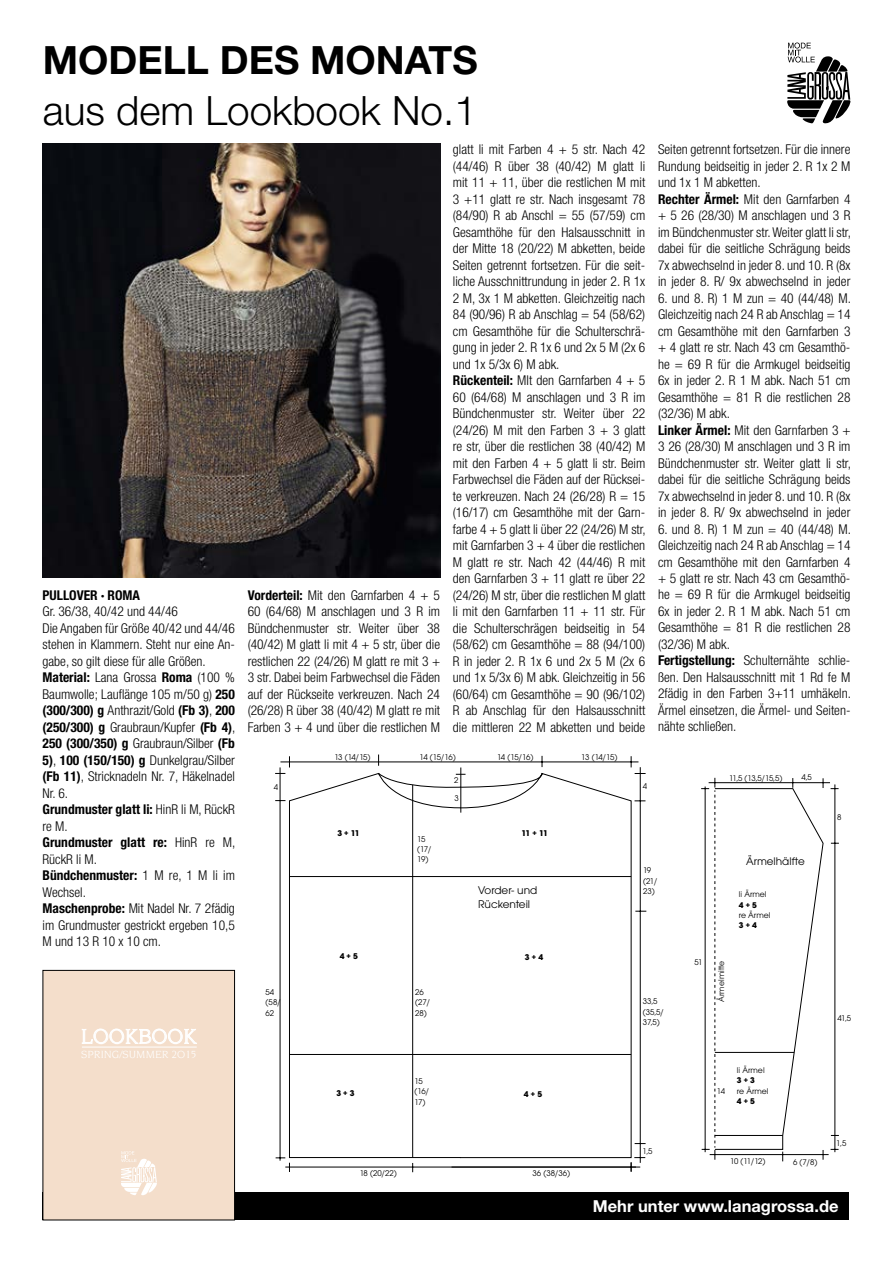
<style>
.page{position:relative;width:893px;height:1263px;background:#fff}
.page>*{position:absolute;margin:0;border:0;box-sizing:border-box;transform-origin:0 0}
.t1{font:300 40.5px "Helvetica Neue LT";color:#000}
.t2{font:700 39px "Helvetica Neue LT";color:#000}
.t3{font:700 16.5px "Helvetica Neue LT";color:#fff}
.t4{font:300 condensed 13.5px/16.5px "Helvetica Neue LT Std";color:#000}
.t5{font:700 condensed 13.5px "Helvetica Neue LT Std";color:#000}
.t6{font:11.55px/14px "Avant Gard EF";color:#000}
.t7{font:11.25px "Novarese LT";color:#fff}
.t8{font:8.7px/10.5px "Avant Gard EF";color:#000}
.t9{font:700 8.7px "Avant Gard EF";color:#000}
.s1{font-weight:700}
</style>
<div class="page">
<svg style="left:787px;top:43px;width:64px;height:80px"></svg>
<div style="left:43px;top:1192px;width:806px;height:28px;background:#000"></div>
<div style="left:43px;top:970px;width:192px;height:250px;background:#f4decb"></div>
<svg style="left:82px;top:1029px;width:115px;height:15px"></svg>
<hr style="left:82px;top:1047px;width:115px;height:1px;background:#fff">
<svg style="left:121px;top:1151px;width:36px;height:44px"></svg>
<div style="left:43px;top:970px;width:192px;height:250px;border:1px solid #000"></div>
<img style="left:43px;top:144px;width:397px;height:433px">
<svg style="left:460px;top:772px;width:172px;height:386px"></svg>
<hr style="left:280px;top:762px;width:358px;height:1px;background:#000">
<hr style="left:640px;top:767px;width:1px;height:396px;background:#000">
<hr style="left:280px;top:767px;width:1px;height:394px;background:#000">
<svg style="left:289px;top:773px;width:172px;height:385px"></svg>
<svg style="left:378px;top:754px;width:1px;height:12px"></svg>
<hr style="left:412px;top:785px;width:1px;height:372px;background:#000">
<hr style="left:285px;top:1167px;width:351px;height:1px;background:#000">
<svg style="left:276px;top:1157px;width:14px;height:15px"></svg>
<svg style="left:631px;top:1157px;width:14px;height:15px"></svg>
<hr style="left:289px;top:1054px;width:342px;height:1px;background:#000">
<hr style="left:289px;top:876px;width:342px;height:1px;background:#000">
<hr style="left:461px;top:767px;width:1px;height:46px;background:#000">
<hr style="left:710px;top:1154px;width:119px;height:1px;background:#000">
<hr style="left:835px;top:784px;width:1px;height:368px;background:#000">
<hr style="left:709px;top:782px;width:121px;height:1px;background:#000">
<svg style="left:701px;top:778px;width:123px;height:383px"></svg>
<hr style="left:715px;top:1052px;width:79px;height:1px;background:#000">
<h2 class="t2" style="left:43px;top:36px;width:436px">MODELL DES MONATS</h2>
<h1 class="t1" style="left:43px;top:86px;width:435px">aus dem Lookbook No.1</h1>
<p class="t5" style="left:43px;top:587px;width:99px">PULLOVER · ROMA</p>
<p class="t4" style="left:43px;top:603px;width:194px">Gr. 36/38, 40/42 und 44/46<br>Die Angaben für Größe 40/42 und 44/46 stehen in Klammern. Steht nur eine An&shy;gabe, so gilt diese für alle Größen.<br><span class="s1">Material:</span> Lana Grossa <span class="s1">Roma</span> (100 %<br>Baumwolle; Lauflänge 105 m/50 g) <span class="s1">250 (300/300) g</span> Anthrazit/Gold <span class="s1">(Fb 3)</span>, <span class="s1">200 (250/300) g</span> Graubraun/Kupfer <span class="s1">(Fb 4)</span>,<br><span class="s1">250 (300/350) g</span> Graubraun/Silber <span class="s1">(Fb<br>5)</span>, <span class="s1">100 (150/150) g</span> Dunkelgrau/Silber <span class="s1">(Fb 11)</span>, Stricknadeln Nr. 7, Häkelnadel<br>Nr. 6.<br><span class="s1">Grundmuster glatt li:</span> HinR li M, RückR re M.<br><span class="s1">Grundmuster glatt re:</span> HinR re M,<br>RückR li M.<br><span class="s1">Bündchenmuster:</span> 1 M re, 1 M li im<br>Wechsel.<br><span class="s1">Maschenprobe:</span> Mit Nadel Nr. 7 2fädig im Grundmuster gestrickt ergeben 10,5<br>M und 13 R 10 x 10 cm.</p>
<p class="t7" style="left:81px;top:1048px;width:117px">SPRING/SUMMER 2O15</p>
<p class="t4" style="left:248px;top:587px;width:194px;text-align:justify"><span class="s1">Vorderteil:</span> Mit den Garnfarben 4 + 5<br>60 (64/68) M anschlagen und 3 R im Bündchenmuster str. Weiter über 38 (40/42) M glatt li mit 4 + 5 str, über die restlichen 22 (24/26) M glatt re mit 3 + 3 str. Dabei beim Farbwechsel die Fäden auf der Rückseite verkreuzen. Nach 24 (26/28) R über 38 (40/42) M glatt re mit Farben 3 + 4 und über die restlichen M</p>
<p class="t4" style="left:453px;top:141px;width:194px">glatt li mit Farben 4 + 5 str. Nach 42 (44/46) R über 38 (40/42) M glatt li mit 11 + 11, über die restlichen M mit 3 +11 glatt re str. Nach insgesamt 78 (84/90) R ab Anschl = 55 (57/59) cm Gesamthöhe für den Halsausschnitt in der Mitte 18 (20/22) M abketten, beide Seiten getrennt fortsetzen. Für die seit&shy;liche Ausschnittrundung in jeder 2. R 1x 2 M, 3x 1 M abketten. Gleichzeitig nach 84 (90/96) R ab Anschlag = 54 (58/62) cm Gesamthöhe für die Schulterschrä&shy;gung in jeder 2. R 1x 6 und 2x 5 M (2x 6 und 1x 5/3x 6) M abk.<br><span class="s1">Rückenteil:</span> MIt den Garnfarben 4 + 5<br>60 (64/68) M anschlagen und 3 R im Bündchenmuster str. Weiter über 22 (24/26) M mit den Farben 3 + 3 glatt re str, über die restlichen 38 (40/42) M mit den Farben 4 + 5 glatt li str. Beim Farbwechsel die Fäden auf der Rücksei&shy;te verkreuzen. Nach 24 (26/28) R = 15 (16/17) cm Gesamthöhe mit der Garn&shy;farbe 4 + 5 glatt li über 22 (24/26) M str, mit Garnfarben 3 + 4 über die restlichen M glatt re str. Nach 42 (44/46) R mit den Garnfarben 3 + 11 glatt re über 22 (24/26) M str, über die restlichen M glatt li mit den Garnfarben 11 + 11 str. Für die Schulterschrägen beidseitig in 54 (58/62) cm Gesamthöhe = 88 (94/100)<br>R in jeder 2. R 1x 6 und 2x 5 M (2x 6 und 1x 5/3x 6) M abk. Gleichzeitig in 56 (60/64) cm Gesamthöhe = 90 (96/102)<br>R ab Anschlag für den Halsausschnitt die mittleren 22 M abketten und beide</p>
<p class="t4" style="left:658px;top:141px;width:194px">Seiten getrennt fortsetzen. Für die innere Rundung beidseitig in jeder 2. R 1x 2 M und 1x 1 M abketten.<br><span class="s1">Rechter Ärmel:</span> Mit den Garnfarben 4 + 5 26 (28/30) M anschlagen und 3 R im Bündchenmuster str. Weiter glatt li str, dabei für die seitliche Schrägung beids 7x abwechselnd in jeder 8. und 10. R (8x in jeder 8. R/ 9x abwechselnd in jeder</p>
<p class="t4" style="left:658px;top:289px;width:194px">6. und 8. R) 1 M zun = 40 (44/48) M.<br>Gleichzeitig nach 24 R ab Anschlag = 14 cm Gesamthöhe mit den Garnfarben 3 + 4 glatt re str. Nach 43 cm Gesamthö&shy;he = 69 R für die Armkugel beidseitig 6x in jeder 2. R 1 M abk. Nach 51 cm Gesamthöhe = 81 R die restlichen 28 (32/36) M abk.<br><span class="s1">Linker Ärmel:</span> Mit den Garnfarben 3 + 3 26 (28/30) M anschlagen und 3 R im Bündchenmuster str. Weiter glatt li str, dabei für die seitliche Schrägung beids 7x abwechselnd in jeder 8. und 10. R (8x in jeder 8. R/ 9x abwechselnd in jeder</p>
<p class="t4" style="left:658px;top:520px;width:194px">6. und 8. R) 1 M zun = 40 (44/48) M.<br>Gleichzeitig nach 24 R ab Anschlag = 14 cm Gesamthöhe mit den Garnfarben 4 + 5 glatt re str. Nach 43 cm Gesamthö&shy;he = 69 R für die Armkugel beidseitig<br>6x in jeder 2. R 1 M abk. Nach 51 cm<br>Gesamthöhe = 81 R die restlichen 28 (32/36) M abk.<br><span class="s1">Fertigstellung:</span> Schulternähte schlie&shy;ßen. Den Halsausschnitt mit 1 Rd fe M<br>2fädig in den Farben 3+11 umhäkeln.<br>Ärmel einsetzen, die Ärmel- und Seiten&shy;nähte schließen.</p>
<p class="t8" style="left:274px;top:781px;width:6px">4</p>
<p class="t8" style="left:266px;top:987px;width:17px">54 (58/<br>62</p>
<p class="t8" style="left:334px;top:752px;width:38px">13 (14/15)</p>
<p class="t8" style="left:420px;top:752px;width:38px">14 (15/16)</p>
<p class="t8" style="left:454px;top:775px;width:6px">2</p>
<p class="t8" style="left:454px;top:792px;width:6px">3</p>
<p class="t8" style="left:497px;top:752px;width:38px">14 (15/16)</p>
<p class="t8" style="left:581px;top:752px;width:38px">13 (14/15)</p>
<p class="t9" style="left:337px;top:828px;width:24px">3 + 11</p>
<p class="t9" style="left:522px;top:828px;width:28px">11 + 11</p>
<p class="t8" style="left:417px;top:833px;width:16px">15 (17/<br>19)</p>
<p class="t6" style="left:478px;top:883px;width:61px">Vorder- und<br>Rückenteil</p>
<p class="t9" style="left:340px;top:951px;width:20px">4 + 5</p>
<p class="t9" style="left:525px;top:951px;width:20px">3 + 4</p>
<p class="t8" style="left:415px;top:987px;width:17px">26 (27/<br>28)</p>
<p class="t8" style="left:415px;top:1076px;width:16px">15 (16/<br>17)</p>
<p class="t9" style="left:336px;top:1088px;width:20px">3 + 3</p>
<p class="t9" style="left:524px;top:1088px;width:20px">4 + 5</p>
<p class="t8" style="left:643px;top:781px;width:6px">4</p>
<p class="t8" style="left:643px;top:865px;width:16px">19 (21/<br>23)</p>
<p class="t8" style="left:643px;top:996px;width:23px">33,5 (35,5/<br>37,5)</p>
<p class="t8" style="left:729px;top:772px;width:55px">11,5 (13,5/15,5)</p>
<p class="t8" style="left:801px;top:772px;width:12px">4,5</p>
<p class="t8" style="left:694px;top:957px;width:10px">51</p>
<p class="t8" style="left:716px;top:1002px;width:42px;rotate:-90deg">Ärmelmitte</p>
<p class="t6" style="left:746px;top:854px;width:60px">Ärmelhälfte</p>
<p class="t8" style="left:739px;top:889px;width:29px">li Ärmel</p>
<p class="t9" style="left:739px;top:899px;width:20px">4 + 5</p>
<p class="t8" style="left:739px;top:910px;width:33px">re Ärmel</p>
<p class="t9" style="left:739px;top:920px;width:20px">3 + 4</p>
<p class="t8" style="left:717px;top:1086px;width:10px">14</p>
<p class="t8" style="left:737px;top:1065px;width:29px">li Ärmel</p>
<p class="t9" style="left:737px;top:1075px;width:20px">3 + 3</p>
<p class="t8" style="left:737px;top:1085px;width:33px">re Ärmel</p>
<p class="t9" style="left:737px;top:1096px;width:20px">4 + 5</p>
<p class="t8" style="left:837px;top:812px;width:6px">8</p>
<p class="t8" style="left:837px;top:1012px;width:15px">41,5</p>
<p class="t8" style="left:360px;top:1168px;width:39px">18 (20/22)</p>
<p class="t8" style="left:532px;top:1168px;width:39px">36 (38/36)</p>
<p class="t8" style="left:642px;top:1146px;width:12px">1,5</p>
<p class="t8" style="left:730px;top:1156px;width:37px">10 (11/12)</p>
<p class="t8" style="left:793px;top:1157px;width:26px">6 (7/8)</p>
<p class="t8" style="left:836px;top:1138px;width:12px">1,5</p>
<p class="t3" style="left:593px;top:1196px;width:247px">Mehr unter www.lanagrossa.de</p>
</div>
